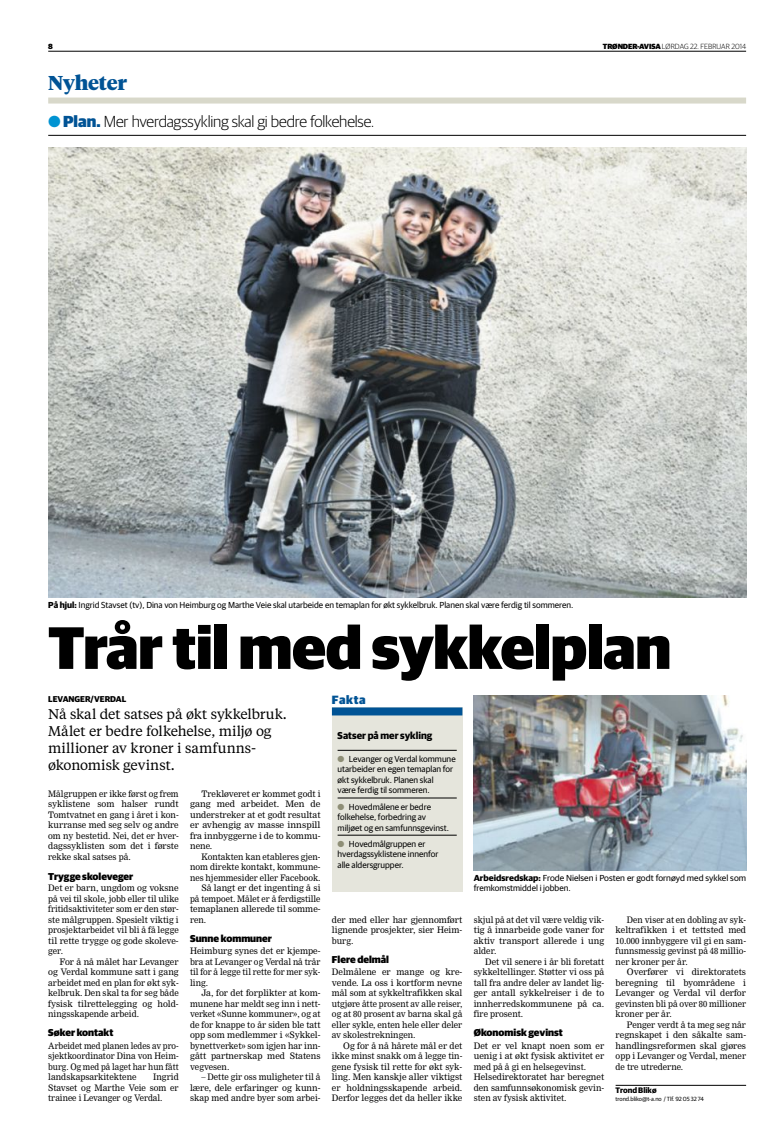
<style>
.page{position:relative;width:783px;height:1134px;background:#fff}
.page>*{position:absolute;margin:0;border:0;box-sizing:border-box;transform-origin:0 0}
.t1{font:900 60px "Guardian Sans";letter-spacing:-.005em;color:#000}
.t2{font:900 20px "Tiempos Headline";letter-spacing:-.01em;color:#005395}
.t3{font:300 16px "Guardian Sans";letter-spacing:-.015em;color:#000}
.t4{font:14px/17px "Tiempos Text";letter-spacing:-.01em;color:#000}
.t5{font:900 12px "Guardian Sans";letter-spacing:.05em;color:#005395}
.t6{font:900 10px "Guardian Sans";color:#000}
.t7{font:700 10px "Guardian Sans";color:#000}
.t8{font:8.8px/10.5px "Nimrod MT Std";color:#000;text-align:justify}
.t9{font:8.8px/10.5px "Guardian Sans";color:#000}
.t10{font:8.8px/10.5px "Nimrod MT Std";color:#000;text-align:justify;scale:.94 1}
.t11{font:8.8px/10.5px "Nimrod MT Std";color:#000;text-align:justify;scale:.96 1}
.t12{font:8.8px/10.5px "Nimrod MT Std";color:#000;text-align:justify;scale:.95 1}
.t13{font:8.8px/10.5px "Nimrod MT Std";color:#000;text-align:justify;scale:.93 1}
.t14{font:8.8px/10.5px "Nimrod MT Std";color:#000;text-align:justify;scale:.92 1}
.t15{font:700 8.5px "Guardian Sans";color:#000}
.t16{font:700 8px "Guardian Sans";letter-spacing:-.005em;color:#000}
.t17{font:300 7.5px "Guardian Sans";color:#000}
.t18{font:900 7.5px "Guardian Sans";color:#000}
.t19{font:6px "Guardian Sans";letter-spacing:-.01em;color:#000}
.s1{font-weight:900}
.s2{color:#0093d2}
.s3{font-weight:900;color:#005395}
.s4{font-weight:700}
.s5{color:#8e8e76}
</style>
<div class="page">
<hr style="left:615px;top:1085px;width:131px;height:1px;background:#000">
<img style="left:48px;top:147px;width:698px;height:450px">
<img style="left:473px;top:695px;width:273px;height:175px">
<hr style="left:48px;top:135px;width:698px;height:1px;background:#000">
<div style="left:332px;top:707px;width:130px;height:184px;background:#e5e5dc"></div>
<hr style="left:337px;top:750px;width:119px;height:1px;background:#000">
<hr style="left:337px;top:798px;width:119px;height:1px;background:#000">
<hr style="left:337px;top:835px;width:119px;height:1px;background:#000">
<div style="left:332px;top:707px;width:130px;height:8px;background:#005395"></div>
<div style="left:48px;top:98px;width:698px;height:6px;background:#d8d8ca"></div>
<hr style="left:48px;top:51px;width:698px;height:1px;background:#000">
<p class="t18" style="left:48px;top:41px;width:6px">8</p>
<p class="t17" style="left:602px;top:42px;width:145px"><span class="s1">TRØNDER-AVISA</span> LØRDAG 22. FEBRUAR 2014</p>
<h2 class="t2" style="left:48px;top:69px;width:80px">Nyheter</h2>
<h3 class="t3" style="left:48px;top:112px;width:327px"><span class="s2">●</span> <span class="s3">Plan.</span> Mer hverdagssykling skal gi bedre folkehelse.</h3>
<p class="t9" style="left:48px;top:599px;width:526px"><span class="s4">På hjul:</span> Ingrid Stavset (tv), Dina von Heimburg og Marthe Veie skal utarbeide en temaplan for økt sykkelbruk. Planen skal være ferdig til sommeren.</p>
<h1 class="t1" style="left:48px;top:612px;width:624px">Trår til med sykkelplan</h1>
<p class="t15" style="left:48px;top:694px;width:79px">LEVANGER/VERDAL</p>
<h3 class="t4" style="left:48px;top:705px;width:240px">Nå skal det satses på økt sykkelbruk.<br>Målet er bedre folkehelse, miljø og millioner av kroner i samfunns&shy;økonomisk gevinst.</h3>
<p class="t10" style="left:48px;top:788px;width:140px">Målgruppen er ikke først og frem syklistene som halser rundt Tomtvatnet en gang i året i kon&shy;kurranse med seg selv og andre om ny bestetid. Nei, det er hver&shy;dagssyklisten som det i første rekke skal satses på.</p>
<p class="t6" style="left:48px;top:870px;width:86px">Trygge skoleveger</p>
<p class="t8" style="left:48px;top:883px;width:132px">Det er barn, ungdom og voksne på vei til skole, jobb eller til ulike fritidsaktiviteter som er den stør&shy;ste målgruppen. Spesielt viktig i prosjektarbeidet vil bli å få legge til rette trygge og gode skoleve&shy;ger.</p>
<p class="t8" style="left:48px;top:956px;width:132px;text-indent:11px">For å nå målet har Levanger og Verdal kommune satt i gang arbeidet med en plan for økt syk&shy;kelbruk. Den skal ta for seg både fysisk tilrettelegging og hold&shy;ningsskapende arbeid.</p>
<p class="t6" style="left:48px;top:1027px;width:67px">Søker kontakt</p>
<p class="t14" style="left:48px;top:1040px;width:143px">Arbeidet med planen ledes av pro&shy;sjektkoordinator Dina von Heim&shy;burg. Og med på laget har hun fått landskapsarkitektene</p>
<p class="t8" style="left:190px;top:788px;width:132px;text-indent:11px">Trekløveret er kommet godt i gang med arbeidet. Men de understreker at et godt resultat er avhengig av masse innspill fra innbyggerne i de to kommu&shy;nene.</p>
<p class="t12" style="left:201px;top:851px;width:127px">Kontakten kan etableres gjen-</p>
<p class="t11" style="left:190px;top:862px;width:137px">nom direkte kontakt, kommune-</p>
<p class="t12" style="left:190px;top:872px;width:139px">nes hjemmesider eller Facebook.</p>
<p class="t8" style="left:201px;top:883px;width:121px">Så langt er det ingenting å si</p>
<p class="t13" style="left:190px;top:893px;width:142px">på tempoet. Målet er å ferdigstille</p>
<p class="t8" style="left:190px;top:904px;width:132px">temaplanen allerede til somme-</p>
<p class="t11" style="left:190px;top:914px;width:18px">ren.</p>
<p class="t6" style="left:190px;top:932px;width:83px">Sunne kommuner</p>
<p class="t8" style="left:190px;top:946px;width:132px">Heimburg synes det er kjempe&shy;bra at Levanger og Verdal nå trår til for å legge til rette for mer syk&shy;ling.</p>
<p class="t8" style="left:190px;top:988px;width:132px;text-indent:11px">Ja, for det forplikter at kom&shy;munene har meldt seg inn i nett&shy;verket «Sunne kommuner», og at de for knappe to år siden ble tatt opp som medlemmer i «Sykkel&shy;bynettverket» som igjen har inn&shy;gått partnerskap med Statens vegvesen.</p>
<p class="t12" style="left:190px;top:1072px;width:139px;text-indent:11px">– Dette gir oss muligheter til å lære, dele erfaringer og kunn&shy;skap med andre byer som arbei-</p>
<p class="t8" style="left:48px;top:1072px;width:132px;text-indent:105px">Ingrid Stavset og Marthe Veie som er trainee i Levanger og Verdal.</p>
<h3 class="t5" style="left:332px;top:693px;width:35px">Fakta</h3>
<p class="t7" style="left:337px;top:729px;width:96px">Satser på mer sykling</p>
<p class="t9" style="left:337px;top:754px;width:119px"><span class="s5">●</span> Levanger og Verdal kommune utarbeider en egen temaplan for økt sykkelbruk. Planen skal<br>være ferdig til sommeren.</p>
<p class="t9" style="left:337px;top:801px;width:113px"><span class="s5">●</span> Hovedmålene er bedre folkehelse, forbedring av miljøet og en samfunnsgevinst.</p>
<p class="t9" style="left:337px;top:838px;width:102px"><span class="s5">●</span> Hovedmålgruppen er hverdagssyklistene innenfor alle aldersgrupper.</p>
<p class="t8" style="left:332px;top:914px;width:132px">der med eller har gjennomført lignende prosjekter, sier Heim&shy;burg.</p>
<p class="t6" style="left:332px;top:953px;width:59px">Flere delmål</p>
<p class="t8" style="left:332px;top:967px;width:132px">Delmålene er mange og kre&shy;vende. La oss i kortform nevne mål som at sykkeltrafikken skal utgjøre åtte prosent av alle reiser, og at 80 prosent av barna skal gå eller sykle, enten hele eller deler av skolestrekningen.</p>
<p class="t8" style="left:332px;top:1040px;width:132px;text-indent:11px">Og for å nå hårete mål er det ikke minst snakk om å legge tin&shy;gene fysisk til rette for økt syk&shy;ling. Men kanskje aller viktigst er holdningsskapende arbeid.<br>Derfor legges det da heller ikke</p>
<p class="t9" style="left:473px;top:872px;width:274px"><span class="s4">Arbeidsredskap:</span> Frode Nielsen i Posten er godt fornøyd med sykkel som fremkomstmiddel i jobben.</p>
<p class="t13" style="left:473px;top:914px;width:142px">skjul på at det vil være veldig vik&shy;tig å innarbeide gode vaner for aktiv transport allerede i ung alder.</p>
<p class="t8" style="left:473px;top:956px;width:132px;text-indent:11px">Det vil senere i år bli foretatt sykkeltellinger. Støtter vi oss på tall fra andre deler av landet lig&shy;ger antall sykkelreiser i de to innherredskommunene på ca. fire prosent.</p>
<p class="t6" style="left:473px;top:1027px;width:90px">Økonomisk gevinst</p>
<p class="t8" style="left:473px;top:1040px;width:132px;text-align:left">Det er vel knapt noen som er uenig i at økt fysisk aktivitet er med på å gi en helsegevinst.<br>Helsedirektoratet har beregnet den samfunnsøkonomisk gevin&shy;sten av fysisk aktivitet.</p>
<p class="t10" style="left:615px;top:914px;width:140px;text-indent:11px">Den viser at en dobling av syk&shy;keltrafikken i et tettsted med 10.000 innbyggere vil gi en sam&shy;funnsmessig gevinst på 48 millio&shy;ner kroner per år.</p>
<p class="t8" style="left:615px;top:967px;width:132px;text-indent:11px">Overfører vi direktoratets beregning til byområdene i Levanger og Verdal vil derfor gevinsten bli på over 80 millioner kroner per år.</p>
<p class="t11" style="left:615px;top:1019px;width:137px;text-indent:11px">Penger verdt å ta meg seg når regnskapet i den såkalte sam&shy;handlingsreformen skal gjøres opp i Levanger og Verdal, mener de tre utrederne.</p>
<p class="t16" style="left:615px;top:1086px;width:43px">Trond Blikø</p>
<p class="t19" style="left:615px;top:1096px;width:90px">trond.bliko@t-a.no / Tlf. 92 05 32 74</p>
</div>
